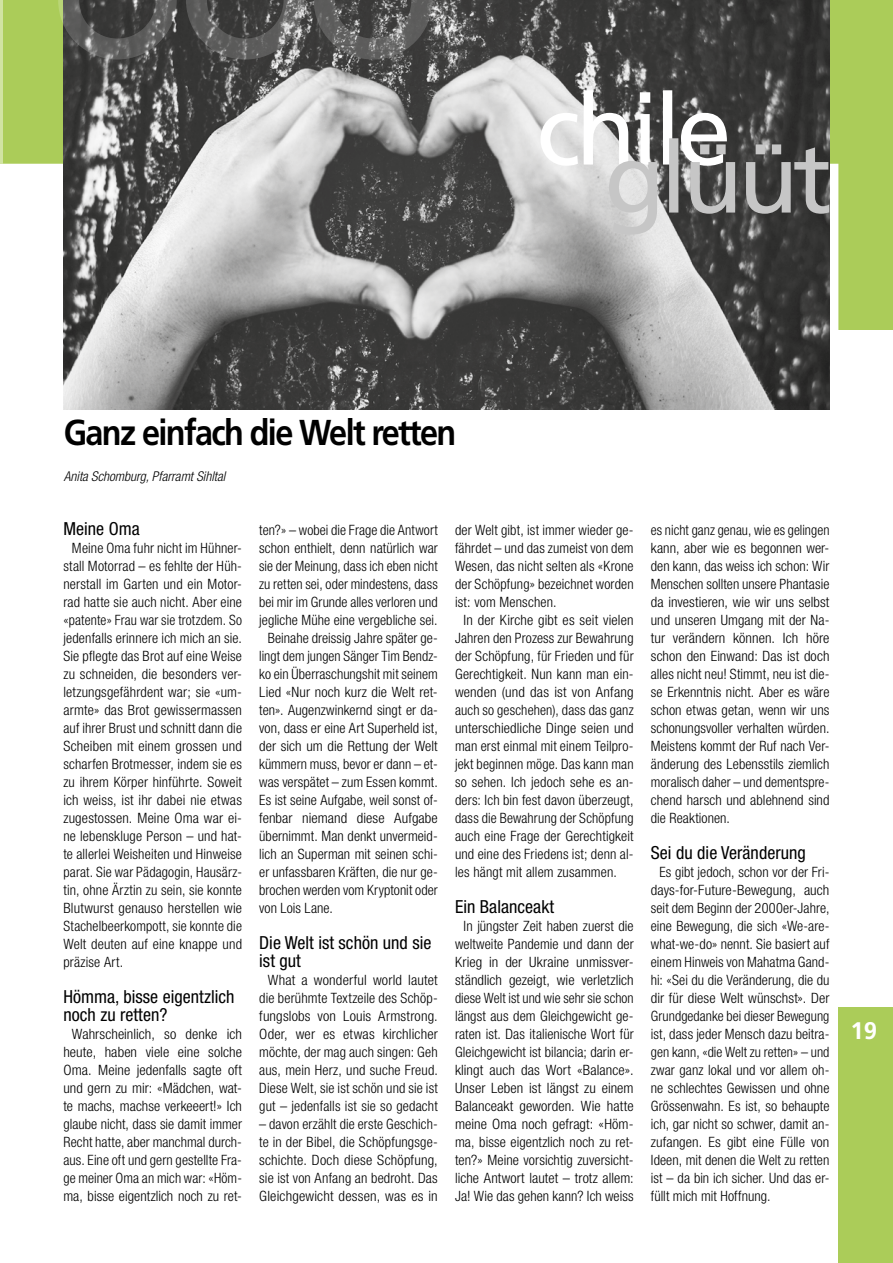
<style>
.page{position:relative;width:893px;height:1263px;background:#fff}
.page>*{position:absolute;margin:0;border:0;box-sizing:border-box;transform-origin:0 0}
.t1{font:700 36px "Frutiger LT Std";letter-spacing:-.05em;color:#000;scale:.9 1}
.t2{font:700 24px "Frutiger LT Std";color:#fff}
.t3{font:condensed 18px/18px "Helvetica Neue LT Std";letter-spacing:.005em;color:#000}
.t4{font:300 condensed 14.25px/18px "Helvetica Neue LT Std";letter-spacing:.005em;color:#000;text-align:justify}
.t5{font:italic 300 condensed 13.5px "Helvetica Neue LT Std";color:#000}
</style>
<div class="page">
<div style="left:839px;top:1008px;width:54px;height:255px;background:#abcc59"></div>
<svg style="left:3px;top:0;width:890px;height:330px;fill:#abcc59"></svg>
<hr style="left:0;top:0;width:3px;height:164px;background:#d1e3a3">
<img style="left:64px;top:0;width:765px;height:409px">
<svg style="left:540px;top:90px;width:289px;height:145px;background:#8e8e8e"></svg>
<svg style="left:58px;top:0;width:119px;height:60px;background:#565752"></svg>
<svg style="left:186px;top:0;width:119px;height:60px;background:#595959"></svg>
<svg style="left:314px;top:0;width:118px;height:60px;background:#5b5b5a"></svg>
<h1 class="t1" style="left:64px;top:411px;width:438px">Ganz einfach die Welt retten</h1>
<p class="t5" style="left:64px;top:469px;width:163px">Anita Schomburg, Pfarramt Sihltal</p>
<p class="t3" style="left:63px;top:520px;width:78px">Meine Oma</p>
<p class="t4" style="left:63px;top:539px;width:180px;text-indent:9px">Meine Oma fuhr nicht im Hühner&shy;stall Motorrad – es fehlte der Hüh&shy;nerstall im Garten und ein Motor&shy;rad hatte sie auch nicht. Aber eine «patente» Frau war sie trotzdem. So jedenfalls erinnere ich mich an sie.<br>Sie pflegte das Brot auf eine Weise zu schneiden, die besonders ver&shy;letzungsgefährdent war; sie «um&shy;armte» das Brot gewissermassen auf ihrer Brust und schnitt dann die Scheiben mit einem grossen und scharfen Brotmesser, indem sie es zu ihrem Körper hinführte. Soweit ich weiss, ist ihr dabei nie etwas zugestossen. Meine Oma war ei&shy;ne lebenskluge Person – und hat&shy;te allerlei Weisheiten und Hinweise parat. Sie war Pädagogin, Hausärz&shy;tin, ohne Ärztin zu sein, sie konnte Blutwurst genauso herstellen wie Stachelbeerkompott, sie konnte die Welt deuten auf eine knappe und präzise Art.</p>
<p class="t3" style="left:63px;top:988px;width:173px">Hömma, bisse eigentzlich noch zu retten?</p>
<p class="t4" style="left:63px;top:1025px;width:180px;text-align:center">Wahrscheinlich, so denke ich heute, haben viele eine solche<br>Oma. Meine jedenfalls sagte oft und gern zu mir: «Mädchen, wat&shy;te machs, machse verkeeert!» Ich glaube nicht, dass sie damit immer<br>Recht hatte, aber manchmal durch&shy;aus. Eine oft und gern gestellte Fra&shy;ge meiner Oma an mich war: «Höm&shy;ma, bisse eigentzlich noch zu ret-</p>
<p class="t4" style="left:259px;top:521px;width:180px">ten?» – wobei die Frage die Antwort</p>
<p class="t4" style="left:259px;top:539px;width:180px">schon enthielt, denn natürlich war</p>
<p class="t4" style="left:259px;top:557px;width:180px">sie der Meinung, dass ich eben nicht</p>
<p class="t4" style="left:259px;top:575px;width:180px">zu retten sei, oder mindestens, dass</p>
<p class="t4" style="left:259px;top:593px;width:180px">bei mir im Grunde alles verloren und</p>
<p class="t4" style="left:259px;top:611px;width:180px">jegliche Mühe eine vergebliche sei.</p>
<p class="t4" style="left:268px;top:629px;width:172px">Beinahe dreissig Jahre später ge-</p>
<p class="t4" style="left:259px;top:647px;width:180px">lingt dem jungen Sänger Tim Bendz-</p>
<p class="t4" style="left:259px;top:665px;width:180px">ko ein Überraschungshit mit seinem</p>
<p class="t4" style="left:259px;top:683px;width:180px">Lied «Nur noch kurz die Welt ret-</p>
<p class="t4" style="left:259px;top:701px;width:180px">ten». Augenzwinkernd singt er da-</p>
<p class="t4" style="left:259px;top:719px;width:180px">von, dass er eine Art Superheld ist,</p>
<p class="t4" style="left:259px;top:737px;width:180px">der sich um die Rettung der Welt</p>
<p class="t4" style="left:259px;top:755px;width:180px">kümmern muss, bevor er dann – et-</p>
<p class="t4" style="left:259px;top:773px;width:180px">was verspätet – zum Essen kommt.</p>
<p class="t4" style="left:259px;top:791px;width:180px">Es ist seine Aufgabe, weil sonst of-</p>
<p class="t4" style="left:259px;top:809px;width:180px">fenbar niemand diese Aufgabe</p>
<p class="t4" style="left:259px;top:827px;width:180px">übernimmt. Man denkt unvermeid-</p>
<p class="t4" style="left:259px;top:845px;width:180px">lich an Superman mit seinen schi-</p>
<p class="t4" style="left:259px;top:863px;width:180px">er unfassbaren Kräften, die nur ge-</p>
<p class="t4" style="left:259px;top:881px;width:180px">brochen werden vom Kryptonit oder</p>
<p class="t4" style="left:259px;top:899px;width:75px">von Lois Lane.</p>
<p class="t3" style="left:259px;top:934px;width:174px">Die Welt ist schön und sie ist gut</p>
<p class="t4" style="left:259px;top:971px;width:180px;text-align:center">What a wonderful world lautet die berühmte Textzeile des Schöp&shy;fungslobs von Louis Armstrong.<br>Oder, wer es etwas kirchlicher möchte, der mag auch singen: Geh aus, mein Herz, und suche Freud.<br>Diese Welt, sie ist schön und sie ist gut – jedenfalls ist sie so gedacht</p>
<p class="t4" style="left:259px;top:1115px;width:180px">– davon erzählt die erste Geschich&shy;te in der Bibel, die Schöpfungsge&shy;schichte. Doch diese Schöpfung, sie ist von Anfang an bedroht. Das Gleichgewicht dessen, was es in</p>
<p class="t4" style="left:455px;top:521px;width:180px">der Welt gibt, ist immer wieder ge-</p>
<p class="t4" style="left:455px;top:539px;width:180px">fährdet – und das zumeist von dem</p>
<p class="t4" style="left:455px;top:557px;width:180px">Wesen, das nicht selten als «Krone</p>
<p class="t4" style="left:455px;top:575px;width:180px">der Schöpfung» bezeichnet worden</p>
<p class="t4" style="left:455px;top:593px;width:103px">ist: vom Menschen.</p>
<p class="t4" style="left:464px;top:611px;width:172px">In der Kirche gibt es seit vielen</p>
<p class="t4" style="left:455px;top:629px;width:180px">Jahren den Prozess zur Bewahrung</p>
<p class="t4" style="left:455px;top:647px;width:180px">der Schöpfung, für Frieden und für</p>
<p class="t4" style="left:455px;top:665px;width:180px">Gerechtigkeit. Nun kann man ein-</p>
<p class="t4" style="left:455px;top:683px;width:180px">wenden (und das ist von Anfang</p>
<p class="t4" style="left:455px;top:701px;width:180px">auch so geschehen), dass das ganz</p>
<p class="t4" style="left:455px;top:719px;width:180px">unterschiedliche Dinge seien und</p>
<p class="t4" style="left:455px;top:737px;width:180px">man erst einmal mit einem Teilpro-</p>
<p class="t4" style="left:455px;top:755px;width:180px">jekt beginnen möge. Das kann man</p>
<p class="t4" style="left:455px;top:773px;width:180px">so sehen. Ich jedoch sehe es an-</p>
<p class="t4" style="left:455px;top:791px;width:180px">ders: Ich bin fest davon überzeugt,</p>
<p class="t4" style="left:455px;top:809px;width:180px">dass die Bewahrung der Schöpfung</p>
<p class="t4" style="left:455px;top:827px;width:180px">auch eine Frage der Gerechtigkeit</p>
<p class="t4" style="left:455px;top:845px;width:180px">und eine des Friedens ist; denn al-</p>
<p class="t4" style="left:455px;top:863px;width:163px">les hängt mit allem zusammen.</p>
<p class="t3" style="left:455px;top:898px;width:100px">Ein Balanceakt</p>
<p class="t4" style="left:455px;top:917px;width:180px;text-align:center">In jüngster Zeit haben zuerst die weltweite Pandemie und dann der Krieg in der Ukraine unmissver&shy;ständlich gezeigt, wie verletzlich diese Welt ist und wie sehr sie schon längst aus dem Gleichgewicht ge&shy;raten ist. Das italienische Wort für Gleichgewicht ist bilancia; darin er&shy;klingt auch das Wort «Balance».<br>Unser Leben ist längst zu einem Balanceakt geworden. Wie hatte meine Oma noch gefragt: «Höm&shy;ma, bisse eigentzlich noch zu ret&shy;ten?» Meine vorsichtig zuversicht&shy;liche Antwort lautet – trotz allem:<br>Ja! Wie das gehen kann? Ich weiss</p>
<p class="t4" style="left:651px;top:521px;width:180px">es nicht ganz genau, wie es gelingen kann, aber wie es begonnen wer&shy;den kann, das weiss ich schon: Wir Menschen sollten unsere Phantasie da investieren, wie wir uns selbst und unseren Umgang mit der Na&shy;tur verändern können. Ich höre schon den Einwand: Das ist doch alles nicht neu! Stimmt, neu ist die&shy;se Erkenntnis nicht. Aber es wäre schon etwas getan, wenn wir uns schonungsvoller verhalten würden.<br>Meistens kommt der Ruf nach Ver&shy;änderung des Lebensstils ziemlich moralisch daher – und dementspre&shy;chend harsch und ablehnend sind die Reaktionen.</p>
<p class="t3" style="left:651px;top:844px;width:157px">Sei du die Veränderung</p>
<p class="t4" style="left:651px;top:863px;width:180px;text-indent:9px">Es gibt jedoch, schon vor der Fri&shy;days-for-Future-Bewegung, auch seit dem Beginn der 2000er-Jahre, eine Bewegung, die sich «We-are&shy;what-we-do» nennt. Sie basiert auf einem Hinweis von Mahatma Gand&shy;hi: «Sei du die Veränderung, die du dir für diese Welt wünschst». Der Grundgedanke bei dieser Bewegung ist, dass jeder Mensch dazu beitra&shy;gen kann, «die Welt zu retten» – und zwar ganz lokal und vor allem oh&shy;ne schlechtes Gewissen und ohne Grössenwahn. Es ist, so behaupte ich, gar nicht so schwer, damit an&shy;zufangen. Es gibt eine Fülle von Ideen, mit denen die Welt zu retten ist – da bin ich sicher. Und das er&shy;füllt mich mit Hoffnung.</p>
<h2 class="t2" style="left:850px;top:1016px;width:28px">19</h2>
</div>
